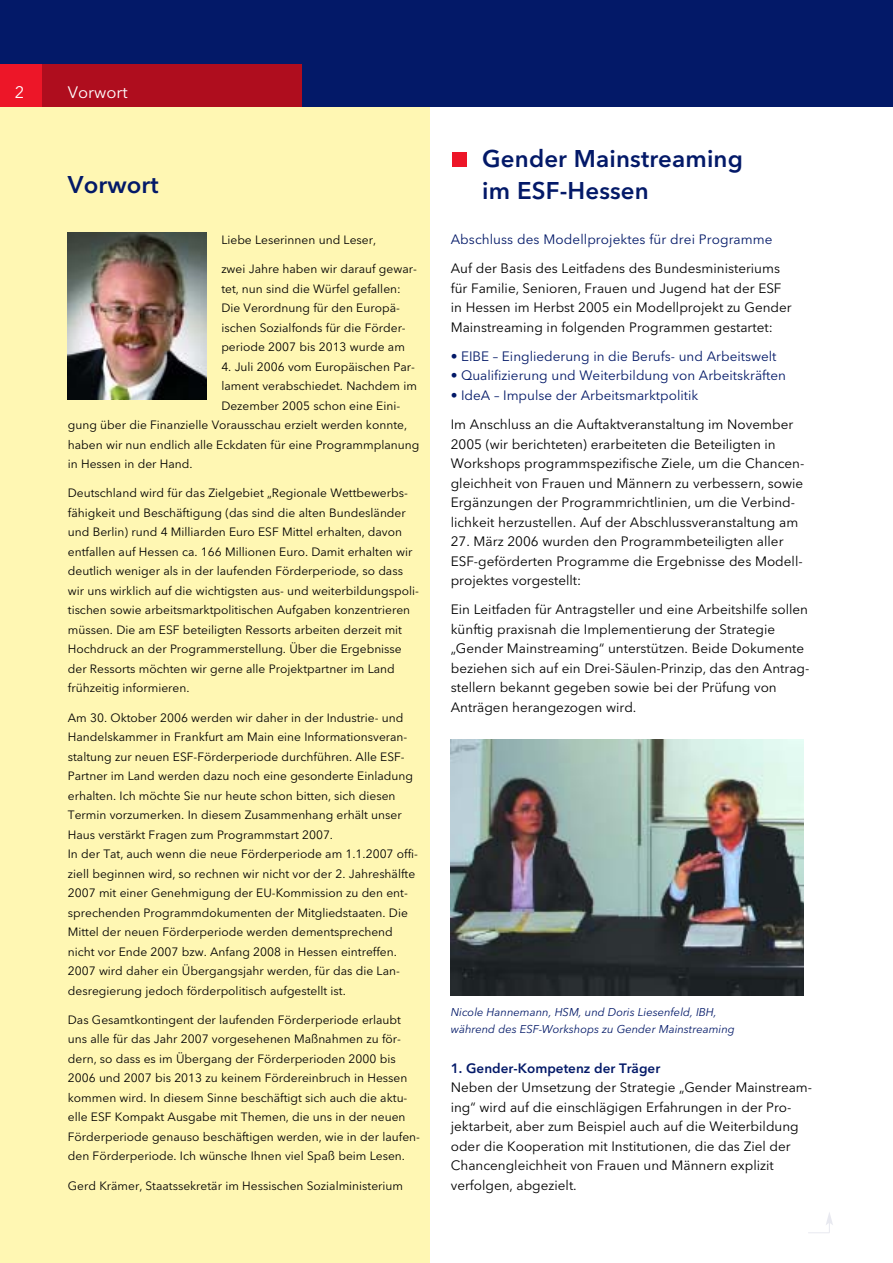
<style>
.page{position:relative;width:893px;height:1263px;background:#fff}
.page>*{position:absolute;margin:0;border:0;box-sizing:border-box;transform-origin:0 0}
.t1{font:600 24px/31.5px "Avenir Next LT Pro";letter-spacing:.005em;color:#031968}
.t2{font:16.5px "Avenir Next LT Pro";color:#fff}
.t3{font:13.5px/19.5px "Avenir Next LT Pro";color:#000}
.t4{font:13.5px "Avenir Next LT Pro";color:#031968}
.t5{font:600 13.5px "Avenir Next LT Pro";color:#031968}
.t6{font:12px/19.5px "Avenir Next LT Pro";color:#000}
.t7{font:italic 11.25px/16.5px "Avenir Next LT Pro";color:#031968}
</style>
<div class="page">
<div style="left:0;top:0;width:429px;height:1263px;background:#fff7b3"></div>
<div style="left:0;top:0;width:892px;height:106px;background:#031968"></div>
<div style="left:0;top:64px;width:42px;height:42px;background:#ed1628"></div>
<div style="left:42px;top:64px;width:260px;height:42px;background:#af0d1e"></div>
<img style="left:68px;top:232px;width:138px;height:168px">
<div style="left:452px;top:152px;width:15px;height:15px;background:#ed1628"></div>
<img style="left:451px;top:740px;width:352px;height:255px">
<svg style="left:808px;top:1212px;width:25px;height:21px"></svg>
<h2 class="t2" style="left:15px;top:85px;width:11px">2</h2>
<h2 class="t2" style="left:68px;top:85px;width:61px">Vorwort</h2>
<h1 class="t1" style="left:68px;top:171px;width:92px">Vorwort</h1>
<p class="t6" style="left:221px;top:231px;width:156px">Liebe Leserinnen und Leser,</p>
<p class="t6" style="left:221px;top:260px;width:197px">zwei Jahre haben wir darauf gewar&shy;tet, nun sind die Würfel gefallen:<br>Die Verordnung für den Europä&shy;ischen Sozialfonds für die Förder&shy;periode 2007 bis 2013 wurde am</p>
<p class="t6" style="left:221px;top:358px;width:195px">4. Juli 2006 vom Europäischen Par-</p>
<p class="t6" style="left:221px;top:377px;width:197px">lament verabschiedet. Nachdem im</p>
<p class="t6" style="left:221px;top:397px;width:180px">Dezember 2005 schon eine Eini-</p>
<p class="t6" style="left:68px;top:416px;width:341px">gung über die Finanzielle Vorausschau erzielt werden konnte,</p>
<p class="t6" style="left:68px;top:436px;width:353px">haben wir nun endlich alle Eckdaten für eine Programmplanung</p>
<p class="t6" style="left:68px;top:455px;width:126px">in Hessen in der Hand.</p>
<p class="t6" style="left:68px;top:484px;width:352px">Deutschland wird für das Zielgebiet „Regionale Wettbewerbs&shy;fähigkeit und Beschäftigung (das sind die alten Bundesländer und Berlin) rund 4 Milliarden Euro ESF Mittel erhalten, davon entfallen auf Hessen ca. 166 Millionen Euro. Damit erhalten wir deutlich weniger als in der laufenden Förderperiode, so dass wir uns wirklich auf die wichtigsten aus- und weiterbildungspoli&shy;tischen sowie arbeitsmarktpolitischen Aufgaben konzentrieren müssen. Die am ESF beteiligten Ressorts arbeiten derzeit mit Hochdruck an der Programmerstellung. Über die Ergebnisse der Ressorts möchten wir gerne alle Projektpartner im Land frühzeitig informieren.</p>
<p class="t6" style="left:68px;top:709px;width:352px">Am 30. Oktober 2006 werden wir daher in der Industrie- und Handelskammer in Frankfurt am Main eine Informationsveran&shy;staltung zur neuen ESF-Förderperiode durchführen. Alle ESF-Partner im Land werden dazu noch eine gesonderte Einladung erhalten. Ich möchte Sie nur heute schon bitten, sich diesen Termin vorzumerken. In diesem Zusammenhang erhält unser Haus verstärkt Fragen zum Programmstart 2007.<br>In der Tat, auch wenn die neue Förderperiode am 1.1.2007 offi&shy;ziell beginnen wird, so rechnen wir nicht vor der 2. Jahreshälfte 2007 mit einer Genehmigung der EU-Kommission zu den ent&shy;sprechenden Programmdokumenten der Mitgliedstaaten. Die Mittel der neuen Förderperiode werden dementsprechend nicht vor Ende 2007 bzw. Anfang 2008 in Hessen eintreffen.<br>2007 wird daher ein Übergangsjahr werden, für das die Lan&shy;desregierung jedoch förderpolitisch aufgestellt ist.</p>
<p class="t6" style="left:68px;top:1011px;width:353px">Das Gesamtkontingent der laufenden Förderperiode erlaubt uns alle für das Jahr 2007 vorgesehenen Maßnahmen zu för&shy;dern, so dass es im Übergang der Förderperioden 2000 bis 2006 und 2007 bis 2013 zu keinem Fördereinbruch in Hessen kommen wird. In diesem Sinne beschäftigt sich auch die aktu&shy;elle ESF Kompakt Ausgabe mit Themen, die uns in der neuen Förderperiode genauso beschäftigen werden, wie in der laufen&shy;den Förderperiode. Ich wünsche Ihnen viel Spaß beim Lesen.</p>
<p class="t6" style="left:68px;top:1177px;width:337px">Gerd Krämer, Staatssekretär im Hessischen Sozialministerium</p>
<h1 class="t1" style="left:482px;top:145px;width:262px">Gender Mainstreaming im ESF-Hessen</h1>
<p class="t4" style="left:451px;top:234px;width:323px">Abschluss des Modellprojektes für drei Programme</p>
<p class="t3" style="left:451px;top:260px;width:342px">Auf der Basis des Leitfadens des Bundesministeriums für Familie, Senioren, Frauen und Jugend hat der ESF in Hessen im Herbst 2005 ein Modellprojekt zu Gender Mainstreaming in folgenden Programmen gestartet:</p>
<p class="t4" style="left:451px;top:351px;width:327px">• EIBE – Eingliederung in die Berufs- und Arbeitswelt</p>
<p class="t4" style="left:451px;top:370px;width:337px">• Qualifizierung und Weiterbildung von Arbeitskräften</p>
<p class="t4" style="left:451px;top:390px;width:249px">• IdeA – Impulse der Arbeitsmarktpolitik</p>
<p class="t3" style="left:451px;top:416px;width:355px">Im Anschluss an die Auftaktveranstaltung im November 2005 (wir berichteten) erarbeiteten die Beteiligten in Workshops programmspezifische Ziele, um die Chancen&shy;gleichheit von Frauen und Männern zu verbessern, sowie Ergänzungen der Programmrichtlinien, um die Verbind&shy;lichkeit herzustellen. Auf der Abschlussveranstaltung am</p>
<p class="t3" style="left:451px;top:533px;width:353px">27. März 2006 wurden den Programmbeteiligten aller<br>ESF-geförderten Programme die Ergebnisse des Modell&shy;projektes vorgestellt:</p>
<p class="t3" style="left:451px;top:601px;width:360px">Ein Leitfaden für Antragsteller und eine Arbeitshilfe sollen künftig praxisnah die Implementierung der Strategie „Gender Mainstreaming“ unterstützen. Beide Dokumente beziehen sich auf ein Drei-Säulen-Prinzip, das den Antrag&shy;stellern bekannt gegeben sowie bei der Prüfung von Anträgen herangezogen wird.</p>
<p class="t7" style="left:451px;top:1005px;width:286px">Nicole Hannemann, HSM, und Doris Liesenfeld, IBH, während des ESF-Workshops zu Gender Mainstreaming</p>
<p class="t5" style="left:451px;top:1063px;width:211px">1. Gender-Kompetenz der Träger</p>
<p class="t3" style="left:451px;top:1079px;width:363px">Neben der Umsetzung der Strategie „Gender Mainstream&shy;ing“ wird auf die einschlägigen Erfahrungen in der Pro&shy;jektarbeit, aber zum Beispiel auch auf die Weiterbildung oder die Kooperation mit Institutionen, die das Ziel der Chancengleichheit von Frauen und Männern explizit verfolgen, abgezielt.</p>
</div>
